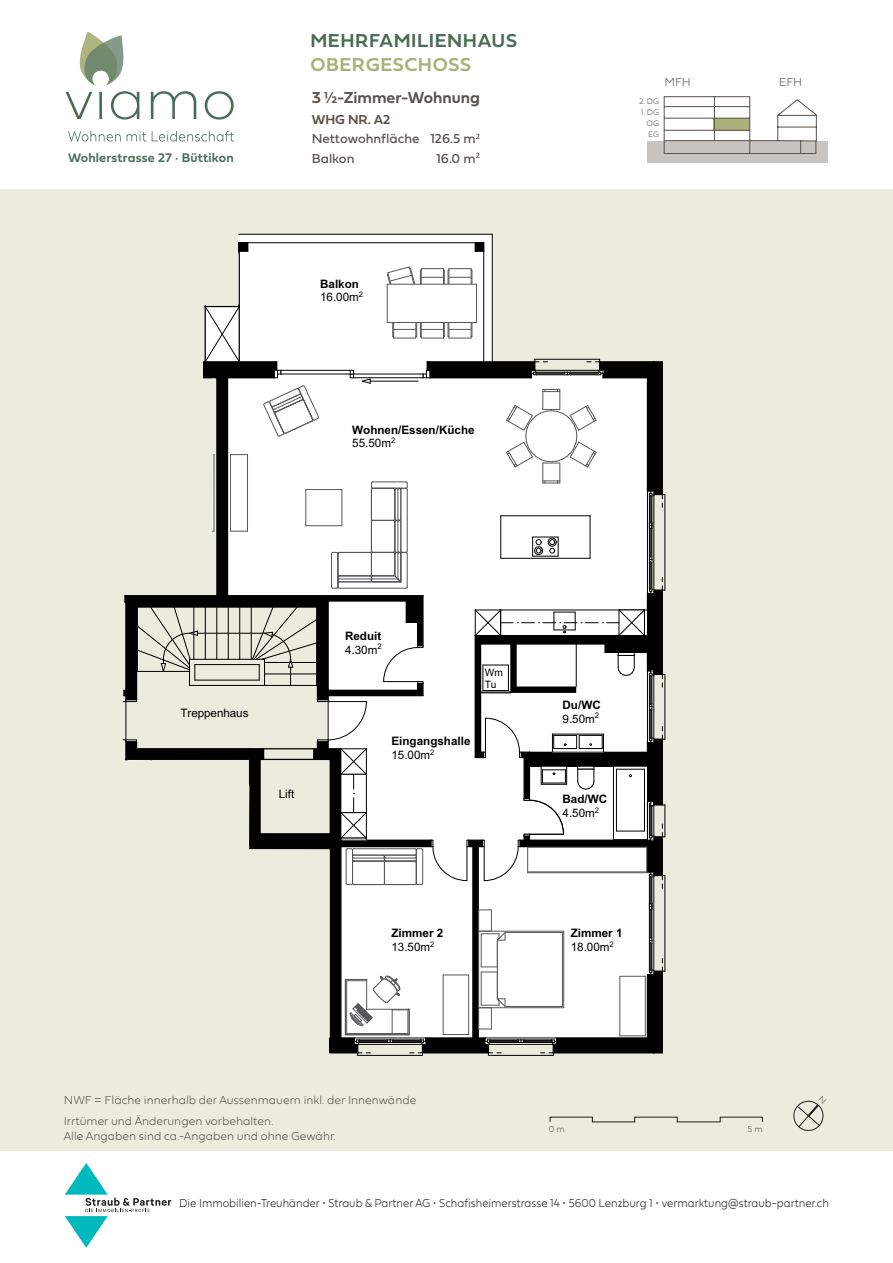
<style>
.page{position:relative;width:893px;height:1263px;background:#fff}
.page>*{position:absolute;margin:0;border:0;box-sizing:border-box;transform-origin:0 0}
.t1{font:19.5px "Fieldwork Geo Demibold";letter-spacing:.03em;color:#4a6d56}
.t2{font:19.5px "Fieldwork Geo Demibold";letter-spacing:.03em;color:#aab17a}
.t3{font:16.5px "Fieldwork Geo Demibold";color:#5a524b}
.t4{font:13.5px/19.5px "Fieldwork Geo Regular";color:#5a524b}
.t5{font:13.5px "Fieldwork Geo Demibold";color:#5a524b}
.t6{font:13.05px "Fieldwork Geo Demibold";letter-spacing:.015em;color:#4a6d56}
.t7{font:100 12px/21px "Fieldwork Geo";color:#5a524b}
.t8{font:100 12px "Fieldwork Geo";color:#231f20;scale:.91 1}
.t9{font:700 11.7px/13.4px "Arial";color:#000001}
.t10{font:11.7px "Arial";letter-spacing:-.005em;color:#000001}
.t11{font:10.2px/11.7px "Arial";color:#000001}
.t12{font:100 9px "Fieldwork Geo";color:#5a524b}
.t13{font:100 8.25px/10.8px "Fieldwork Geo";color:#5a524b;text-align:justify}
.s1{font-weight:400}
</style>
<div class="page">
<div style="left:0;top:190px;width:893px;height:961px;background:#ebecde"></div>
<svg style="left:66px;top:91px;width:168px;height:29px"></svg>
<svg style="left:79px;top:32px;width:45px;height:53px"></svg>
<svg style="left:68px;top:131px;width:166px;height:10px"></svg>
<svg style="left:550px;top:1117px;width:213px;height:5px"></svg>
<svg style="left:65px;top:1163px;width:106px;height:85px"></svg>
<div style="left:647px;top:141px;width:181px;height:21px;background:#c8c4c1"></div>
<svg style="left:663px;top:96px;width:154px;height:58px"></svg>
<div style="left:238px;top:235px;width:254px;height:148px;background:#fff"></div>
<hr style="left:123px;top:234px;width:369px;height:1px;background:#000001">
<hr style="left:492px;top:234px;width:1px;height:128px;background:#000001">
<hr style="left:665px;top:875px;width:1px;height:96px;background:#000001">
<hr style="left:665px;top:805px;width:1px;height:32px;background:#000001">
<hr style="left:665px;top:674px;width:1px;height:65px;background:#000001">
<hr style="left:665px;top:494px;width:1px;height:96px;background:#000001">
<hr style="left:358px;top:1055px;width:64px;height:1px;background:#000001">
<hr style="left:488px;top:1055px;width:65px;height:1px;background:#000001">
<svg style="left:123px;top:242px;width:542px;height:813px"></svg>
<svg style="left:793px;top:1100px;width:31px;height:31px"></svg>
<p class="t6" style="left:68px;top:147px;width:167px">Wohlerstrasse 27 · Büttikon</p>
<h1 class="t1" style="left:310px;top:26px;width:208px">MEHRFAMILIENHAUS</h1>
<h1 class="t2" style="left:310px;top:49px;width:162px">OBERGESCHOSS</h1>
<h2 class="t3" style="left:312px;top:84px;width:170px">3 ½-Zimmer-Wohnung</h2>
<p class="t5" style="left:312px;top:109px;width:80px">WHG NR. A2</p>
<p class="t4" style="left:312px;top:128px;width:169px">Nettowohnfläche 126.5 m<sup>2<br></sup>Balkon</p>
<p class="t4" style="left:436px;top:148px;width:45px">16.0 m<sup>2</sup></p>
<p class="t9" style="left:320px;top:278px;width:45px">Balkon<br><span class="s1">16.00m</span><sup>2</sup></p>
<p class="t9" style="left:352px;top:424px;width:124px">Wohnen/Essen/Küche<br><span class="s1">55.50m</span><sup>2</sup></p>
<p class="t7" style="left:664px;top:70px;width:28px">MFH</p>
<p class="t7" style="left:779px;top:70px;width:25px">EFH</p>
<p class="t13" style="left:639px;top:96px;width:21px">2. DG</p>
<p class="t13" style="left:647px;top:106px;width:14px;text-indent:-6px">1. DG OG EG</p>
<p class="t10" style="left:180px;top:708px;width:70px">Treppenhaus</p>
<p class="t10" style="left:279px;top:790px;width:17px">Lift</p>
<p class="t9" style="left:345px;top:630px;width:38px">Reduit<br><span class="s1">4.30m</span><sup>2</sup></p>
<p class="t11" style="left:485px;top:667px;width:20px">Wm<br>Tu</p>
<p class="t9" style="left:391px;top:735px;width:81px">Eingangshalle<br><span class="s1">15.00m</span><sup>2</sup></p>
<p class="t9" style="left:391px;top:928px;width:53px">Zimmer 2<br><span class="s1">13.50m</span><sup>2</sup></p>
<p class="t9" style="left:563px;top:699px;width:40px">Du/WC<br><span class="s1">9.50m</span><sup>2</sup></p>
<p class="t9" style="left:563px;top:793px;width:46px">Bad/WC<br><span class="s1">4.50m</span><sup>2</sup></p>
<p class="t9" style="left:571px;top:928px;width:53px">Zimmer 1<br><span class="s1">18.00m</span><sup>2</sup></p>
<p class="t7" style="left:64px;top:1089px;width:354px">NWF = Fläche innerhalb der Aussenmauern inkl. der Innenwände<br>Irrtümer und Änderungen vorbehalten.</p>
<p class="t7" style="left:64px;top:1125px;width:274px">Alle Angaben sind ca.-Angaben und ohne Gewähr.</p>
<p class="t12" style="left:549px;top:1121px;width:18px">0 m</p>
<p class="t12" style="left:748px;top:1121px;width:17px">5 m</p>
<p class="t8" style="left:179px;top:1193px;width:716px">Die Immobilien-Treuhänder • Straub &amp; Partner AG • Schafisheimerstrasse 14 • 5600 Lenzburg 1 • vermarktung@straub-partner.ch</p>
</div>
